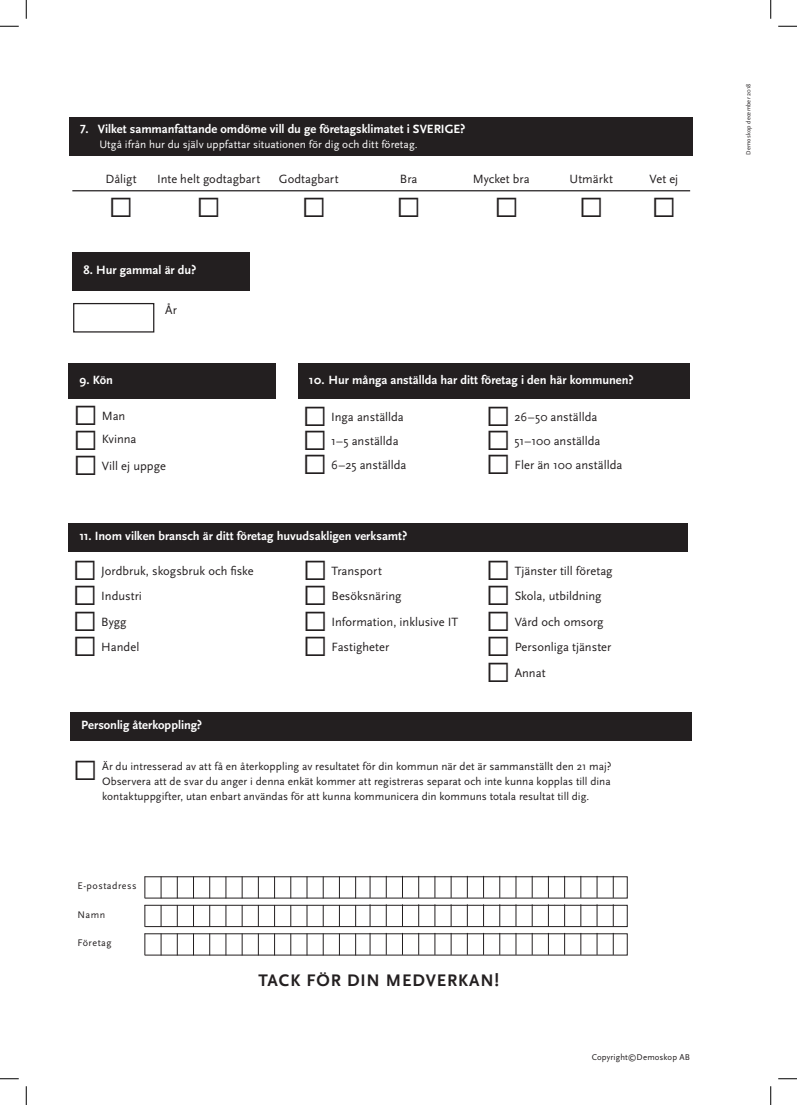
<style>
.page{position:relative;width:797px;height:1105px;background:#fff}
.page>*{position:absolute;margin:0;border:0;box-sizing:border-box;transform-origin:0 0}
.t1{font:42.5px "Scala Sans";color:#231f20}
.t2{font:700 17.5px "Scala Sans";letter-spacing:.05em;color:#231f20}
.t3{font:12.5px "Scala Sans";color:#231f20}
.t4{font:700 12.5px "Scala Sans";letter-spacing:-.005em;color:#fff}
.t5{font:11.25px/15px "Scala Sans";color:#231f20;text-align:justify}
.t6{font:11.25px "Scala Sans";letter-spacing:.005em;color:#fff}
.t7{font:10px "Scala Sans";letter-spacing:.05em;color:#231f20}
.t8{font:8.75px "Scala Sans";letter-spacing:.015em;color:#231f20}
.t9{font:6.25px "Scala Sans";letter-spacing:.02em;color:#231f20}
</style>
<div class="page">
<svg style="left:144px;top:876px;width:484px;height:51px"></svg>
<div style="left:73px;top:252px;width:177px;height:39px;background:#231f20"></div>
<div style="left:73px;top:303px;width:81px;height:30px;border:1px solid #231f20"></div>
<div style="left:298px;top:363px;width:392px;height:35px;background:#231f20"></div>
<div style="left:69px;top:524px;width:619px;height:28px;background:#231f20"></div>
<div style="left:71px;top:712px;width:620px;height:29px;background:#231f20"></div>
<div style="left:69px;top:363px;width:207px;height:35px;background:#231f20"></div>
<svg style="left:144px;top:933px;width:484px;height:23px"></svg>
<div style="left:69px;top:117px;width:623px;height:39px;background:#231f20"></div>
<hr style="left:72px;top:190px;width:618px;height:1px;background:#231f20">
<svg style="left:0;top:25px;width:19px;height:2px"></svg>
<svg style="left:778px;top:25px;width:19px;height:2px"></svg>
<svg style="left:0;top:1078px;width:19px;height:1px"></svg>
<svg style="left:778px;top:1078px;width:19px;height:1px"></svg>
<svg style="left:25px;top:0;width:2px;height:19px"></svg>
<svg style="left:25px;top:1086px;width:2px;height:19px"></svg>
<svg style="left:770px;top:0;width:1px;height:19px"></svg>
<svg style="left:770px;top:1086px;width:1px;height:19px"></svg>
<p class="t4" style="left:80px;top:122px;width:387px">7. Vilket sammanfattande omdöme vill du ge företagsklimatet i SVERIGE?</p>
<p class="t6" style="left:99px;top:138px;width:320px">Utgå ifrån hur du själv uppfattar situationen för dig och ditt företag.</p>
<p class="t3" style="left:105px;top:172px;width:33px">Dåligt</p>
<p class="t3" style="left:157px;top:172px;width:105px">Inte helt godtagbart</p>
<p class="t3" style="left:279px;top:172px;width:61px">Godtagbart</p>
<p class="t3" style="left:400px;top:172px;width:19px">Bra</p>
<p class="t3" style="left:473px;top:172px;width:58px">Mycket bra</p>
<p class="t3" style="left:569px;top:172px;width:45px">Utmärkt</p>
<p class="t3" style="left:649px;top:172px;width:30px">Vet ej</p>
<h1 class="t1" style="left:108px;top:180px;width:28px">∏</h1>
<h1 class="t1" style="left:195px;top:180px;width:28px">∏</h1>
<h1 class="t1" style="left:301px;top:180px;width:28px">∏</h1>
<h1 class="t1" style="left:395px;top:180px;width:28px">∏</h1>
<h1 class="t1" style="left:493px;top:180px;width:28px">∏</h1>
<h1 class="t1" style="left:578px;top:180px;width:100px">∏ ∏</h1>
<p class="t4" style="left:83px;top:263px;width:114px">8. Hur gammal är du?</p>
<p class="t3" style="left:165px;top:303px;width:13px">År</p>
<p class="t4" style="left:79px;top:373px;width:35px">9. Kön</p>
<h1 class="t1" style="left:72px;top:388px;width:28px">∏</h1>
<p class="t3" style="left:102px;top:409px;width:25px">Man</p>
<h1 class="t1" style="left:72px;top:413px;width:28px">∏</h1>
<p class="t3" style="left:102px;top:433px;width:36px">Kvinna</p>
<h1 class="t1" style="left:72px;top:438px;width:28px">∏</h1>
<p class="t3" style="left:102px;top:459px;width:66px">Vill ej uppge</p>
<p class="t4" style="left:309px;top:373px;width:326px">10. Hur många anställda har ditt företag i den här kommunen?</p>
<h1 class="t1" style="left:302px;top:389px;width:28px">∏</h1>
<p class="t3" style="left:331px;top:410px;width:74px">Inga anställda</p>
<h1 class="t1" style="left:302px;top:413px;width:28px">∏</h1>
<p class="t3" style="left:331px;top:434px;width:69px">1–5 anställda</p>
<h1 class="t1" style="left:302px;top:437px;width:28px">∏</h1>
<p class="t3" style="left:331px;top:458px;width:77px">6–25 anställda</p>
<h1 class="t1" style="left:485px;top:389px;width:28px">∏</h1>
<p class="t3" style="left:514px;top:410px;width:84px">26–50 anställda</p>
<h1 class="t1" style="left:485px;top:413px;width:28px">∏</h1>
<p class="t3" style="left:514px;top:434px;width:88px">51–100 anställda</p>
<h1 class="t1" style="left:485px;top:437px;width:28px">∏</h1>
<p class="t3" style="left:514px;top:458px;width:109px">Fler än 100 anställda</p>
<p class="t4" style="left:79px;top:530px;width:329px">11. Inom vilken bransch är ditt företag huvudsakligen verksamt?</p>
<h1 class="t1" style="left:72px;top:543px;width:28px">∏</h1>
<p class="t3" style="left:101px;top:564px;width:154px">Jordbruk, skogsbruk och fiske</p>
<h1 class="t1" style="left:72px;top:568px;width:28px">∏</h1>
<p class="t3" style="left:101px;top:589px;width:42px">Industri</p>
<h1 class="t1" style="left:72px;top:594px;width:28px">∏</h1>
<p class="t3" style="left:101px;top:615px;width:27px">Bygg</p>
<h1 class="t1" style="left:72px;top:619px;width:28px">∏</h1>
<p class="t3" style="left:101px;top:641px;width:40px">Handel</p>
<p class="t4" style="left:81px;top:718px;width:122px">Personlig återkoppling?</p>
<h1 class="t1" style="left:302px;top:543px;width:28px">∏</h1>
<p class="t3" style="left:331px;top:564px;width:52px">Transport</p>
<h1 class="t1" style="left:302px;top:568px;width:28px">∏</h1>
<p class="t3" style="left:331px;top:589px;width:71px">Besöksnäring</p>
<h1 class="t1" style="left:302px;top:594px;width:28px">∏</h1>
<p class="t3" style="left:331px;top:615px;width:128px">Information, inklusive IT</p>
<h1 class="t1" style="left:302px;top:619px;width:28px">∏</h1>
<p class="t3" style="left:331px;top:641px;width:59px">Fastigheter</p>
<h1 class="t1" style="left:485px;top:543px;width:28px">∏</h1>
<p class="t3" style="left:514px;top:564px;width:99px">Tjänster till företag</p>
<h1 class="t1" style="left:485px;top:568px;width:28px">∏</h1>
<p class="t3" style="left:514px;top:589px;width:88px">Skola, utbildning</p>
<h1 class="t1" style="left:485px;top:594px;width:28px">∏</h1>
<p class="t3" style="left:514px;top:615px;width:90px">Vård och omsorg</p>
<h1 class="t1" style="left:485px;top:619px;width:28px">∏</h1>
<p class="t3" style="left:514px;top:641px;width:98px">Personliga tjänster</p>
<h1 class="t1" style="left:485px;top:645px;width:28px">∏</h1>
<p class="t3" style="left:514px;top:666px;width:32px">Annat</p>
<h1 class="t1" style="left:72px;top:743px;width:28px">∏</h1>
<p class="t5" style="left:102px;top:759px;width:511px">Är du intresserad av att få en återkoppling av resultatet för din kommun när det är sammanställt den 21 maj?<br>Observera att de svar du anger i denna enkät kommer att registreras separat och inte kunna kopplas till dina kontaktuppgifter, utan enbart användas för att kunna kommunicera din kommuns totala resultat till dig.</p>
<p class="t7" style="left:77px;top:880px;width:61px">E-postadress</p>
<p class="t7" style="left:77px;top:909px;width:29px">Namn</p>
<p class="t7" style="left:77px;top:937px;width:36px">Företag</p>
<h2 class="t2" style="left:258px;top:971px;width:242px">TACK FÖR DIN MEDVERKAN!</h2>
<p class="t8" style="left:591px;top:1053px;width:100px">Copyright©Demoskop AB</p>
<p class="t9" style="left:745px;top:155px;width:73px;rotate:-90deg">Demoskop december 2018</p>
</div>
